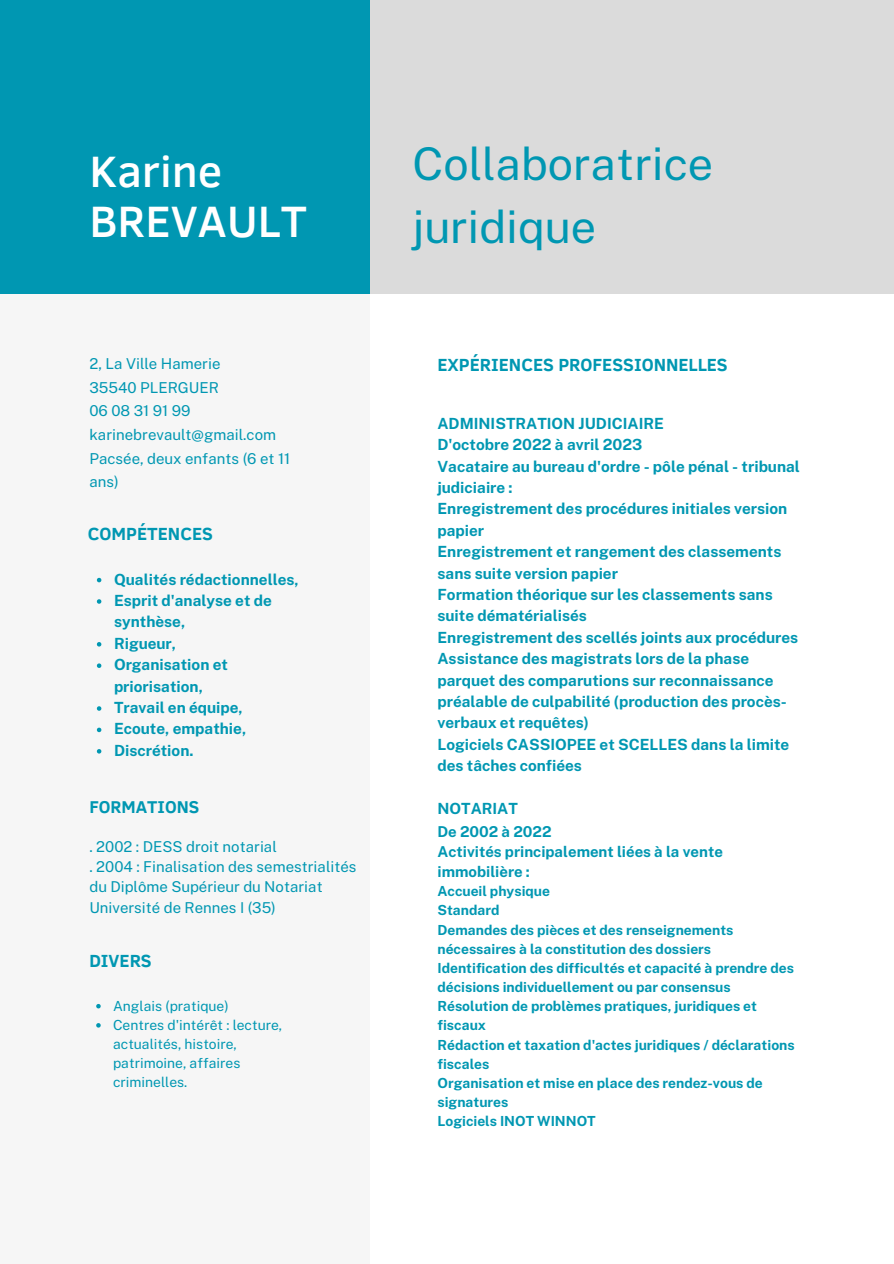
<style>
.page{position:relative;width:894px;height:1264px;background:#fff}
.page>*{position:absolute;margin:0;border:0;box-sizing:border-box;transform-origin:0 0}
.t1{font:45px/63px "Public Sans";color:#0097b2}
.t2{font:500 45px/49.5px "Clear Sans";color:#fff}
.t3{font:700 18px "Clear Sans";color:#0097b2}
.t4{font:700 17.55px "Clear Sans";color:#0097b2}
.t5{font:700 15.45px/21.5px "Public Sans";color:#0097b2}
.t6{font:15px/23.7px "Public Sans";color:#0097b2}
.t7{font:700 15px/20.2px "Public Sans";color:#0097b2}
.t8{font:700 13.95px/19.2px "Public Sans";color:#0097b2}
.t9{font:13.95px/19.2px "Public Sans";color:#0097b2}
</style>
<div class="page">
<div style="left:369px;top:0;width:524px;height:294px;background:#dbdbdb"></div>
<div style="left:0;top:0;width:369px;height:294px;background:#0097b2"></div>
<div style="left:0;top:294px;width:369px;height:969px;background:#f6f6f6"></div>
<svg style="left:97px;top:578px;width:4px;height:4px"></svg>
<svg style="left:97px;top:599px;width:4px;height:4px"></svg>
<svg style="left:97px;top:642px;width:4px;height:4px"></svg>
<svg style="left:97px;top:663px;width:4px;height:5px"></svg>
<svg style="left:97px;top:706px;width:4px;height:4px"></svg>
<svg style="left:97px;top:727px;width:4px;height:5px"></svg>
<svg style="left:97px;top:749px;width:4px;height:4px"></svg>
<svg style="left:96px;top:1004px;width:5px;height:4px"></svg>
<svg style="left:96px;top:1023px;width:5px;height:4px"></svg>
<p class="t2" style="left:89px;top:144px;width:219px">Karine<br>BREVAULT</p>
<p class="t1" style="left:412px;top:132px;width:302px">Collaboratrice juridique</p>
<p class="t6" style="left:89px;top:351px;width:132px">2, La Ville Hamerie</p>
<p class="t6" style="left:89px;top:375px;width:131px">35540 PLERGUER</p>
<p class="t6" style="left:89px;top:399px;width:103px">06 08 31 91 99</p>
<p class="t6" style="left:89px;top:422px;width:188px">karinebrevault@gmail.com</p>
<p class="t6" style="left:89px;top:446px;width:202px">Pacsée, deux enfants (6 et 11 ans)</p>
<p class="t3" style="left:88px;top:520px;width:127px">COMPÉTENCES</p>
<p class="t5" style="left:114px;top:568px;width:186px">Qualités rédactionnelles,</p>
<p class="t5" style="left:114px;top:589px;width:159px">Esprit d'analyse et de synthèse,</p>
<p class="t5" style="left:114px;top:632px;width:64px">Rigueur,</p>
<p class="t5" style="left:114px;top:654px;width:115px">Organisation et priorisation,</p>
<p class="t5" style="left:114px;top:696px;width:130px">Travail en équipe,</p>
<p class="t5" style="left:114px;top:718px;width:134px">Ecoute, empathie,</p>
<p class="t5" style="left:114px;top:739px;width:81px">Discrétion.</p>
<p class="t4" style="left:89px;top:794px;width:111px">FORMATIONS</p>
<p class="t6" style="left:89px;top:834px;width:189px">. 2002 : DESS droit notarial</p>
<p class="t6" style="left:89px;top:854px;width:268px">. 2004 : Finalisation des semestrialités</p>
<p class="t6" style="left:89px;top:875px;width:235px">du Diplôme Supérieur du Notariat</p>
<p class="t6" style="left:89px;top:895px;width:188px">Université de Rennes I (35)</p>
<p class="t3" style="left:89px;top:947px;width:64px">DIVERS</p>
<p class="t9" style="left:113px;top:996px;width:117px">Anglais (pratique)</p>
<p class="t9" style="left:113px;top:1015px;width:171px">Centres d'intérêt : lecture, actualités, histoire, patrimoine, affaires criminelles.</p>
<p class="t3" style="left:437px;top:352px;width:292px">EXPÉRIENCES PROFESSIONNELLES</p>
<p class="t5" style="left:437px;top:412px;width:228px">ADMINISTRATION JUDICIAIRE</p>
<p class="t5" style="left:437px;top:434px;width:206px">D'octobre 2022 à avril 2023</p>
<p class="t5" style="left:437px;top:455px;width:364px">Vacataire au bureau d'ordre - pôle pénal - tribunal judiciaire :</p>
<p class="t5" style="left:437px;top:498px;width:351px">Enregistrement des procédures initiales version papier</p>
<p class="t5" style="left:437px;top:541px;width:345px">Enregistrement et rangement des classements sans suite version papier</p>
<p class="t5" style="left:437px;top:583px;width:337px">Formation théorique sur les classements sans suite dématérialisés</p>
<p class="t5" style="left:437px;top:626px;width:362px">Enregistrement des scellés joints aux procédures</p>
<p class="t5" style="left:437px;top:648px;width:351px">Assistance des magistrats lors de la phase parquet des comparutions sur reconnaissance préalable de culpabilité (production des procès&shy;verbaux et requêtes)</p>
<p class="t5" style="left:437px;top:733px;width:353px">Logiciels CASSIOPEE et SCELLES dans la limite des tâches confiées</p>
<p class="t5" style="left:437px;top:797px;width:82px">NOTARIAT</p>
<p class="t7" style="left:437px;top:821px;width:116px">De 2002 à 2022</p>
<p class="t7" style="left:437px;top:841px;width:287px">Activités principalement liées à la vente immobilière :</p>
<p class="t8" style="left:437px;top:881px;width:114px">Accueil physique</p>
<p class="t8" style="left:437px;top:900px;width:64px">Standard</p>
<p class="t8" style="left:437px;top:920px;width:297px">Demandes des pièces et des renseignements nécessaires à la constitution des dossiers</p>
<p class="t8" style="left:437px;top:958px;width:358px">Identification des difficultés et capacité à prendre des décisions individuellement ou par consensus Résolution de problèmes pratiques, juridiques et fiscaux</p>
<p class="t8" style="left:437px;top:1034px;width:358px">Rédaction et taxation d'actes juridiques / déclarations fiscales</p>
<p class="t8" style="left:437px;top:1073px;width:327px">Organisation et mise en place des rendez-vous de signatures</p>
<p class="t8" style="left:437px;top:1111px;width:160px">Logiciels INOT WINNOT</p>
</div>
